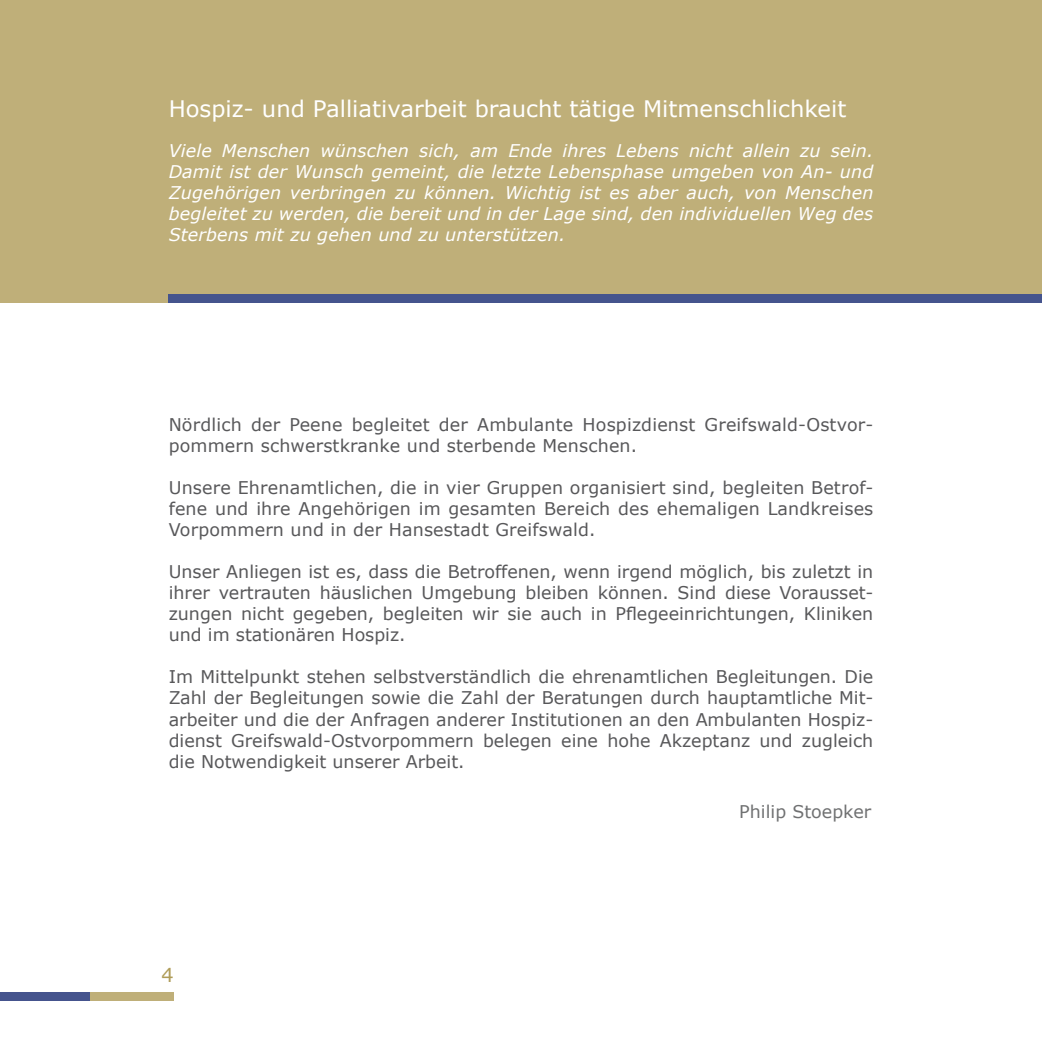
<style>
.page{position:relative;width:1042px;height:1042px;background:#fff}
.page>*{position:absolute;margin:0;border:0;box-sizing:border-box;transform-origin:0 0}
.t1{font:22.75px "Verdana";color:#fff}
.t2{font:19.25px "Verdana";color:#af9c58}
.t3{font:17.5px/21px "Verdana";letter-spacing:.01em;color:#58585a;text-align:justify}
.t4{font:italic 17.5px/21px "Verdana";letter-spacing:.01em;color:#fff;text-align:justify}
.t5{font:17.5px "Verdana";color:#707172}
</style>
<div class="page">
<div style="left:0;top:992px;width:174px;height:9px;background:#bfaf79"></div>
<div style="left:0;top:992px;width:89px;height:9px;background:#45548d"></div>
<div style="left:0;top:0;width:1042px;height:303px;background:#bfaf79"></div>
<div style="left:169px;top:294px;width:873px;height:9px;background:#45548d"></div>
<h1 class="t1" style="left:169px;top:93px;width:679px">Hospiz- und Palliativarbeit braucht tätige Mitmenschlichkeit</h1>
<p class="t4" style="left:169px;top:140px;width:706px">Viele Menschen wünschen sich, am Ende ihres Lebens nicht allein zu sein.<br>Damit ist der Wunsch gemeint, die letzte Lebensphase umgeben von An- und Zugehörigen verbringen zu können. Wichtig ist es aber auch, von Menschen begleitet zu werden, die bereit und in der Lage sind, den individuellen Weg des Sterbens mit zu gehen und zu unterstützen.</p>
<p class="t3" style="left:169px;top:414px;width:706px">Nördlich der Peene begleitet der Ambulante Hospizdienst Greifswald-Ostvor&shy;pommern schwerstkranke und sterbende Menschen.</p>
<p class="t3" style="left:169px;top:477px;width:706px">Unsere Ehrenamtlichen, die in vier Gruppen organisiert sind, begleiten Betrof&shy;fene und ihre Angehörigen im gesamten Bereich des ehemaligen Landkreises Vorpommern und in der Hansestadt Greifswald.</p>
<p class="t3" style="left:169px;top:561px;width:706px">Unser Anliegen ist es, dass die Betroffenen, wenn irgend möglich, bis zuletzt in ihrer vertrauten häuslichen Umgebung bleiben können. Sind diese Vorausset&shy;zungen nicht gegeben, begleiten wir sie auch in Pflegeeinrichtungen, Kliniken und im stationären Hospiz.</p>
<p class="t3" style="left:169px;top:666px;width:706px">Im Mittelpunkt stehen selbstverständlich die ehrenamtlichen Begleitungen. Die Zahl der Begleitungen sowie die Zahl der Beratungen durch hauptamtliche Mit&shy;arbeiter und die der Anfragen anderer Institutionen an den Ambulanten Hospiz&shy;dienst Greifswald-Ostvorpommern belegen eine hohe Akzeptanz und zugleich die Notwendigkeit unserer Arbeit.</p>
<p class="t2" style="left:161px;top:962px;width:14px">4</p>
<p class="t5" style="left:739px;top:800px;width:133px">Philip Stoepker</p>
</div>
